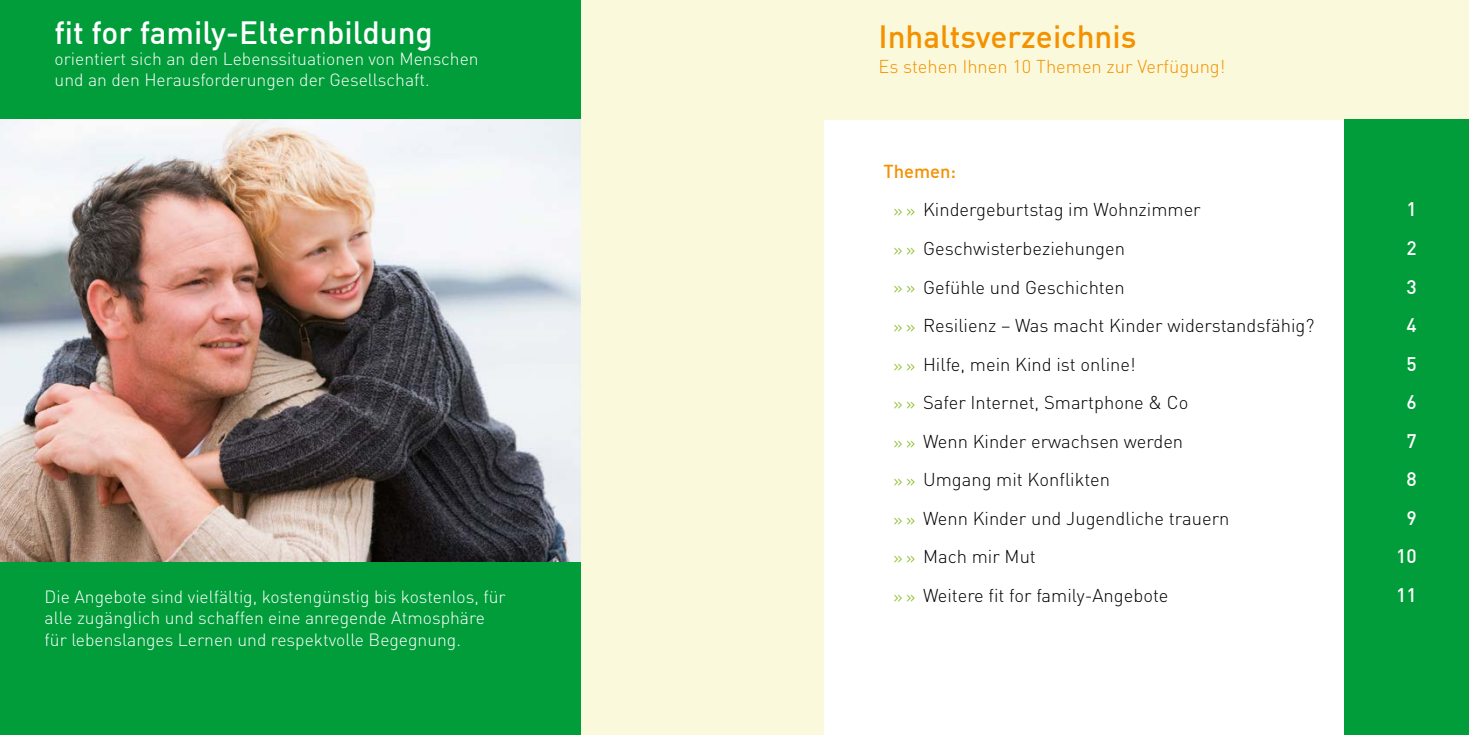
<style>
.page{position:relative;width:1469px;height:735px;background:#fff}
.page>*{position:absolute;margin:0;border:0;box-sizing:border-box;transform-origin:0 0}
.t1{font:500 31.5px "DIN Pro";color:#fff}
.t2{font:500 31.5px "DIN Pro";color:#f39100}
.t3{font:500 19.25px "DIN Pro";color:#fff}
.t4{font:300 18.38px "DIN";color:#000}
.t5{font:300 18.38px "DIN";color:#f39100}
.t6{font:500 18.38px "DIN Pro";color:#f39100}
.t7{font:300 17.5px/21px "DIN";color:#fff}
.s1{color:#85bc21}
</style>
<div class="page">
<div style="left:719px;top:0;width:104px;height:734px;background:#fbf9db"></div>
<div style="left:580px;top:0;width:169px;height:734px;background:#fbf9db"></div>
<div style="left:0;top:0;width:580px;height:734px;background:#009d3a"></div>
<img style="left:0;top:119px;width:580px;height:442px">
<div style="left:823px;top:0;width:645px;height:119px;background:#fbf9db"></div>
<div style="left:1344px;top:119px;width:124px;height:615px;background:#009d3a"></div>
<h1 class="t1" style="left:55px;top:8px;width:380px">fit for family-Elternbildung</h1>
<p class="t7" style="left:55px;top:48px;width:425px">orientiert sich an den Lebenssituationen von Menschen und an den Herausforderungen der Gesellschaft.</p>
<p class="t7" style="left:45px;top:586px;width:462px">Die Angebote sind vielfältig, kostengünstig bis kostenlos, für alle zugänglich und schaffen eine anregende Atmosphäre für lebenslanges Lernen und respektvolle Begegnung.</p>
<h1 class="t2" style="left:878px;top:12px;width:259px">Inhaltsverzeichnis</h1>
<p class="t5" style="left:878px;top:55px;width:348px">Es stehen Ihnen 10 Themen zur Verfügung!</p>
<p class="t6" style="left:883px;top:157px;width:74px">Themen:</p>
<p class="t4" style="left:893px;top:198px;width:309px"><span class="s1">» »</span> Kindergeburtstag im Wohnzimmer</p>
<p class="t3" style="left:1406px;top:194px;width:12px">1</p>
<p class="t4" style="left:893px;top:237px;width:233px"><span class="s1">» »</span> Geschwisterbeziehungen</p>
<p class="t3" style="left:1406px;top:233px;width:12px">2</p>
<p class="t4" style="left:893px;top:275px;width:233px"><span class="s1">» »</span> Gefühle und Geschichten</p>
<p class="t3" style="left:1406px;top:271px;width:12px">3</p>
<p class="t4" style="left:893px;top:314px;width:422px"><span class="s1">» »</span> Resilienz – Was macht Kinder widerstandsfähig?</p>
<p class="t3" style="left:1406px;top:310px;width:12px">4</p>
<p class="t4" style="left:893px;top:352px;width:244px"><span class="s1">» »</span> Hilfe, mein Kind ist online!</p>
<p class="t3" style="left:1406px;top:348px;width:12px">5</p>
<p class="t4" style="left:893px;top:391px;width:297px"><span class="s1">» »</span> Safer Internet, Smartphone &amp; Co</p>
<p class="t3" style="left:1406px;top:387px;width:12px">6</p>
<p class="t4" style="left:893px;top:429px;width:291px"><span class="s1">» »</span> Wenn Kinder erwachsen werden</p>
<p class="t3" style="left:1406px;top:425px;width:12px">7</p>
<p class="t4" style="left:893px;top:468px;width:218px"><span class="s1">» »</span> Umgang mit Konflikten</p>
<p class="t3" style="left:1406px;top:464px;width:12px">8</p>
<p class="t4" style="left:893px;top:506px;width:338px"><span class="s1">» »</span> Wenn Kinder und Jugendliche trauern</p>
<p class="t3" style="left:1406px;top:502px;width:12px">9</p>
<p class="t4" style="left:893px;top:545px;width:144px"><span class="s1">» »</span> Mach mir Mut</p>
<p class="t3" style="left:1396px;top:541px;width:22px">10</p>
<p class="t4" style="left:893px;top:583px;width:276px"><span class="s1">» »</span> Weitere fit for family-Angebote</p>
<p class="t3" style="left:1396px;top:579px;width:22px">11</p>
</div>
